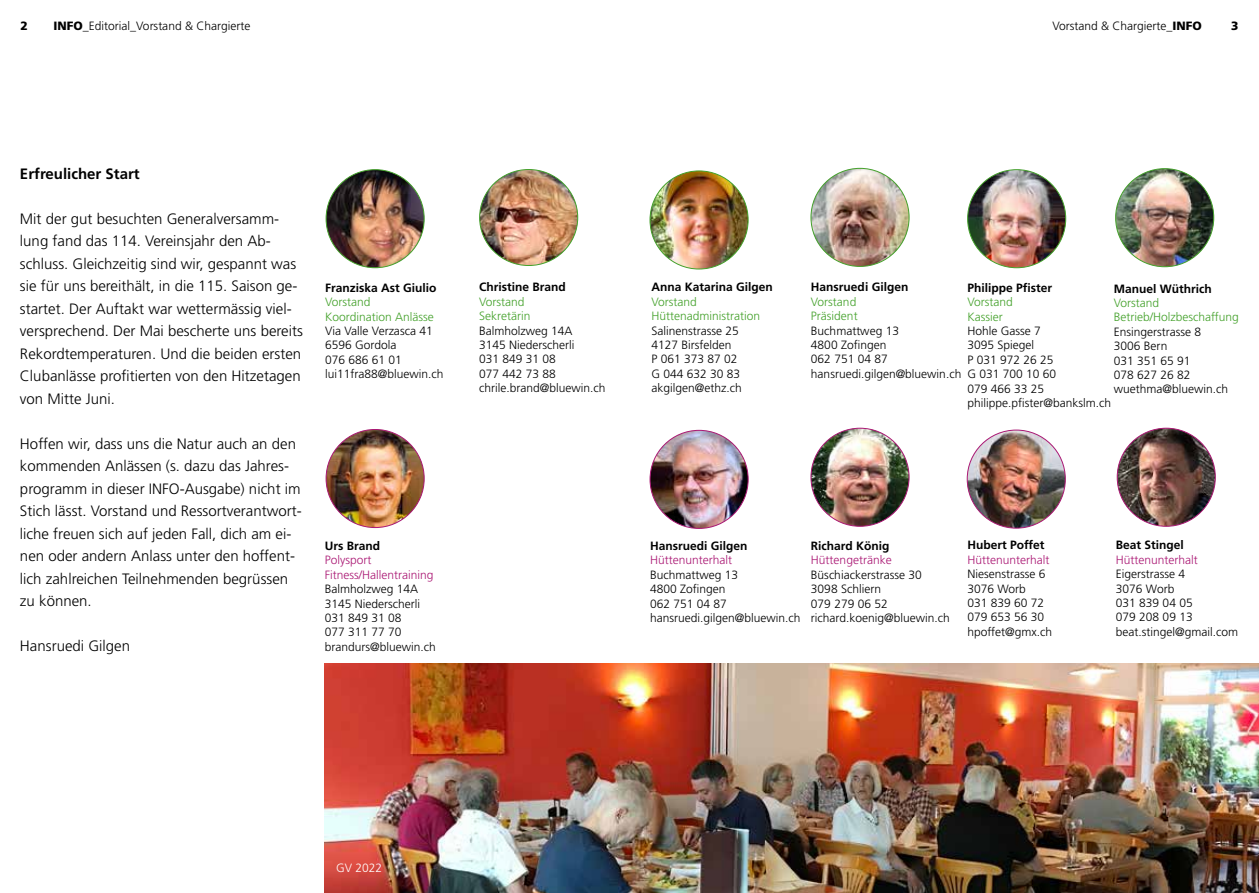
<style>
.page{position:relative;width:1259px;height:893px;background:#fff}
.page>*{position:absolute;margin:0;border:0;box-sizing:border-box;transform-origin:0 0}
.t1{font:300 15px/22.5px "Frutiger LT Std";color:#000}
.t2{font:700 15px "Frutiger LT Std";color:#000}
.t3{font:300 12px/14.4px "Frutiger LT Std";color:#000}
.t4{font:700 12px "Frutiger LT Std";color:#000}
.t5{font:300 12px/14.4px "Frutiger LT Std";color:#44a12b}
.t6{font:300 12px/14.4px "Frutiger LT Std";color:#aa1874}
.t7{font:300 12px "Frutiger LT Std";color:#fff}
.t8{font:900 12px "Frutiger LT Std";color:#000}
.s1{font-weight:900}
</style>
<div class="page">
<img style="left:326px;top:170px;width:98px;height:98px;border-radius:49px">
<img style="left:326px;top:429px;width:98px;height:99px;border-radius:49px">
<img style="left:479px;top:170px;width:99px;height:95px">
<img style="left:650px;top:171px;width:98px;height:98px;border-radius:49px">
<img style="left:650px;top:430px;width:98px;height:98px;border-radius:49px">
<img style="left:1117px;top:428px;width:98px;height:98px;border-radius:49px">
<img style="left:811px;top:168px;width:98px;height:98px;border-radius:49px">
<img style="left:967px;top:430px;width:98px;height:98px;border-radius:49px">
<img style="left:967px;top:170px;width:98px;height:98px;border-radius:49px">
<img style="left:811px;top:428px;width:98px;height:98px;border-radius:49px">
<img style="left:1115px;top:169px;width:98px;height:98px;border-radius:49px">
<img style="left:325px;top:663px;width:934px;height:230px">
<p class="t8" style="left:21px;top:18px;width:9px">2</p>
<p class="t3" style="left:54px;top:18px;width:198px"><span class="s1">INFO</span>_Editorial_Vorstand &amp; Chargierte</p>
<p class="t3" style="left:1052px;top:18px;width:151px">Vorstand &amp; Chargierte_<span class="s1">INFO</span></p>
<p class="t8" style="left:1231px;top:18px;width:9px">3</p>
<p class="t2" style="left:20px;top:165px;width:121px">Erfreulicher Start</p>
<p class="t1" style="left:20px;top:208px;width:284px">Mit der gut besuchten Generalversamm&shy;lung fand das 114. Vereinsjahr den Ab&shy;schluss. Gleichzeitig sind wir, gespannt was sie für uns bereithält, in die 115. Saison ge&shy;startet. Der Auftakt war wettermässig viel&shy;versprechend. Der Mai bescherte uns bereits Rekordtemperaturen. Und die beiden ersten Clubanlässe profitierten von den Hitzetagen von Mitte Juni.</p>
<p class="t1" style="left:20px;top:433px;width:283px">Hoffen wir, dass uns die Natur auch an den kommenden Anlässen (s. dazu das Jahres&shy;programm in dieser INFO-Ausgabe) nicht im Stich lässt. Vorstand und Ressortverantwort&shy;liche freuen sich auf jeden Fall, dich am ei&shy;nen oder andern Anlass unter den hoffent&shy;lich zahlreichen Teilnehmenden begrüssen zu können.</p>
<p class="t1" style="left:20px;top:635px;width:112px">Hansruedi Gilgen</p>
<p class="t4" style="left:325px;top:281px;width:113px">Franziska Ast Giulio</p>
<p class="t5" style="left:325px;top:295px;width:110px">Vorstand<br>Koordination Anlässe</p>
<p class="t3" style="left:325px;top:324px;width:120px">Via Valle Verzasca 41<br>6596 Gordola<br>076 686 61 01 lui11fra88@bluewin.ch</p>
<p class="t4" style="left:325px;top:539px;width:57px">Urs Brand</p>
<p class="t6" style="left:325px;top:553px;width:110px">Polysport<br>Fitness/Hallentraining</p>
<p class="t3" style="left:325px;top:582px;width:112px">Balmholzweg 14A<br>3145 Niederscherli<br>031 849 31 08<br>077 311 77 70 brandurs@bluewin.ch</p>
<p class="t4" style="left:479px;top:280px;width:88px">Christine Brand</p>
<p class="t5" style="left:479px;top:295px;width:53px">Vorstand<br>Sekretärin</p>
<p class="t3" style="left:479px;top:323px;width:128px">Balmholzweg 14A<br>3145 Niederscherli<br>031 849 31 08<br>077 442 73 88 chrile.brand@bluewin.ch</p>
<p class="t4" style="left:651px;top:280px;width:123px">Anna Katarina Gilgen</p>
<p class="t5" style="left:651px;top:295px;width:110px">Vorstand<br>Hüttenadministration</p>
<p class="t3" style="left:651px;top:323px;width:92px">Salinenstrasse 25<br>4127 Birsfelden<br>P 061 373 87 02<br>G 044 632 30 83 akgilgen@ethz.ch</p>
<p class="t4" style="left:811px;top:280px;width:99px">Hansruedi Gilgen</p>
<p class="t5" style="left:811px;top:295px;width:48px">Vorstand<br>Präsident</p>
<p class="t3" style="left:811px;top:323px;width:152px">Buchmattweg 13<br>4800 Zofingen<br>062 751 04 87 hansruedi.gilgen@bluewin.ch</p>
<p class="t4" style="left:967px;top:281px;width:86px">Philippe Pfister</p>
<p class="t5" style="left:967px;top:295px;width:47px">Vorstand<br>Kassier</p>
<p class="t3" style="left:967px;top:324px;width:145px">Hohle Gasse 7<br>3095 Spiegel<br>P 031 972 26 25<br>G 031 700 10 60<br>079 466 33 25 philippe.pfister@bankslm.ch</p>
<p class="t4" style="left:1113px;top:281px;width:99px">Manuel Wüthrich</p>
<p class="t5" style="left:1113px;top:296px;width:127px">Vorstand<br>Betrieb/Holzbeschaffung</p>
<p class="t3" style="left:1113px;top:325px;width:116px">Ensingerstrasse 8<br>3006 Bern<br>031 351 65 91<br>078 627 26 82 wuethma@bluewin.ch</p>
<p class="t4" style="left:650px;top:539px;width:99px">Hansruedi Gilgen</p>
<p class="t6" style="left:650px;top:553px;width:84px">Hüttenunterhalt</p>
<p class="t3" style="left:650px;top:567px;width:152px">Buchmattweg 13<br>4800 Zofingen<br>062 751 04 87 hansruedi.gilgen@bluewin.ch</p>
<p class="t4" style="left:811px;top:539px;width:80px">Richard König</p>
<p class="t6" style="left:811px;top:553px;width:82px">Hüttengetränke</p>
<p class="t3" style="left:811px;top:567px;width:140px">Büschiackerstrasse 30<br>3098 Schliern<br>079 279 06 52 richard.koenig@bluewin.ch</p>
<p class="t4" style="left:967px;top:538px;width:79px">Hubert Poffet</p>
<p class="t6" style="left:967px;top:553px;width:84px">Hüttenunterhalt</p>
<p class="t3" style="left:967px;top:567px;width:86px">Niesenstrasse 6<br>3076 Worb<br>031 839 60 72<br>079 653 56 30 hpoffet@gmx.ch</p>
<p class="t4" style="left:1116px;top:538px;width:70px">Beat Stingel</p>
<p class="t6" style="left:1116px;top:553px;width:84px">Hüttenunterhalt</p>
<p class="t3" style="left:1116px;top:567px;width:124px">Eigerstrasse 4<br>3076 Worb<br>031 839 04 05<br>079 208 09 13 beat.stingel@gmail.com</p>
<p class="t7" style="left:336px;top:861px;width:48px">GV 2022</p>
</div>
